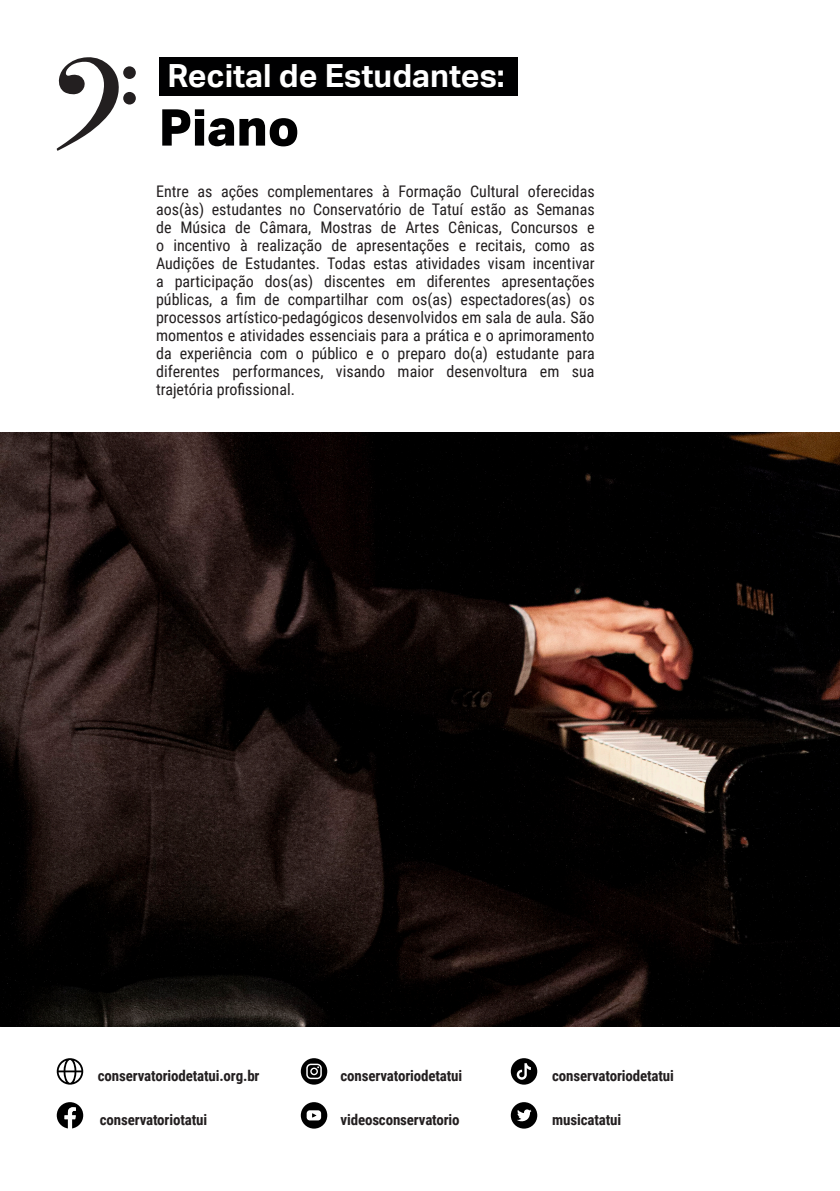
<style>
.page{position:relative;width:840px;height:1191px;background:#fff}
.page>*{position:absolute;margin:0;border:0;box-sizing:border-box;transform-origin:0 0}
.t1{font:800 50.8px "Aktiv Grotesk";color:#000001}
.t2{font:700 32px "Aktiv Grotesk";color:#fff}
.Texto{font:16px/18px "Roboto Condensed";color:#231f20;text-align:justify}
.Texto-2{font:700 15px "Roboto Condensed";letter-spacing:-.01em;color:#231f20}
</style>
<div class="page">
<svg style="left:57px;top:1058px;width:26px;height:26px"></svg>
<svg style="left:57px;top:1102px;width:26px;height:26px"></svg>
<div style="left:510px;top:1102px;width:27px;height:26px;background:#000;border-radius:50%"></div>
<svg style="left:517px;top:1109px;width:14px;height:12px"></svg>
<svg style="left:300px;top:1058px;width:27px;height:26px"></svg>
<svg style="left:306px;top:1063px;width:15px;height:16px"></svg>
<div style="left:300px;top:1102px;width:27px;height:26px;background:#000;border-radius:50%"></div>
<svg style="left:306px;top:1110px;width:15px;height:10px"></svg>
<div style="left:510px;top:1058px;width:27px;height:26px;background:#000;border-radius:50%"></div>
<svg style="left:516px;top:1063px;width:14px;height:16px"></svg>
<svg style="left:57px;top:57px;width:62px;height:94px"></svg>
<div style="left:123px;top:66px;width:13px;height:13px;background:#231f20;border-radius:50%"></div>
<div style="left:123px;top:92px;width:13px;height:12px;background:#231f20;border-radius:50%"></div>
<div style="left:159px;top:57px;width:358px;height:38px;background:#000001"></div>
<img style="left:0;top:432px;width:839px;height:594px">
<p class="t2" style="left:167px;top:58px;width:338px">Recital de Estudantes:</p>
<p class="t1" style="left:159px;top:98px;width:142px">Piano</p>
<p class="Texto" style="left:156px;top:181px;width:440px">Entre as ações complementares à Formação Cultural oferecidas aos(às) estudantes no Conservatório de Tatuí estão as Semanas de Música de Câmara, Mostras de Artes Cênicas, Concursos e o incentivo à realização de apresentações e recitais, como as Audições de Estudantes. Todas estas atividades visam incentivar a participação dos(as) discentes em diferentes apresentações públicas, a fim de compartilhar com os(as) espectadores(as) os processos artístico-pedagógicos desenvolvidos em sala de aula. São momentos e atividades essenciais para a prática e o aprimoramento da experiência com o público e o preparo do(a) estudante para diferentes performances, visando maior desenvoltura em sua trajetória profissional.</p>
<p class="Texto-2" style="left:98px;top:1065px;width:163px">conservatoriodetatui.org.br</p>
<p class="Texto-2" style="left:340px;top:1065px;width:123px">conservatoriodetatui</p>
<p class="Texto-2" style="left:340px;top:1109px;width:121px">videosconservatorio</p>
<p class="Texto-2" style="left:552px;top:1065px;width:123px">conservatoriodetatui</p>
<p class="Texto-2" style="left:100px;top:1109px;width:109px">conservatoriotatui</p>
<p class="Texto-2" style="left:552px;top:1109px;width:70px">musicatatui</p>
</div>
